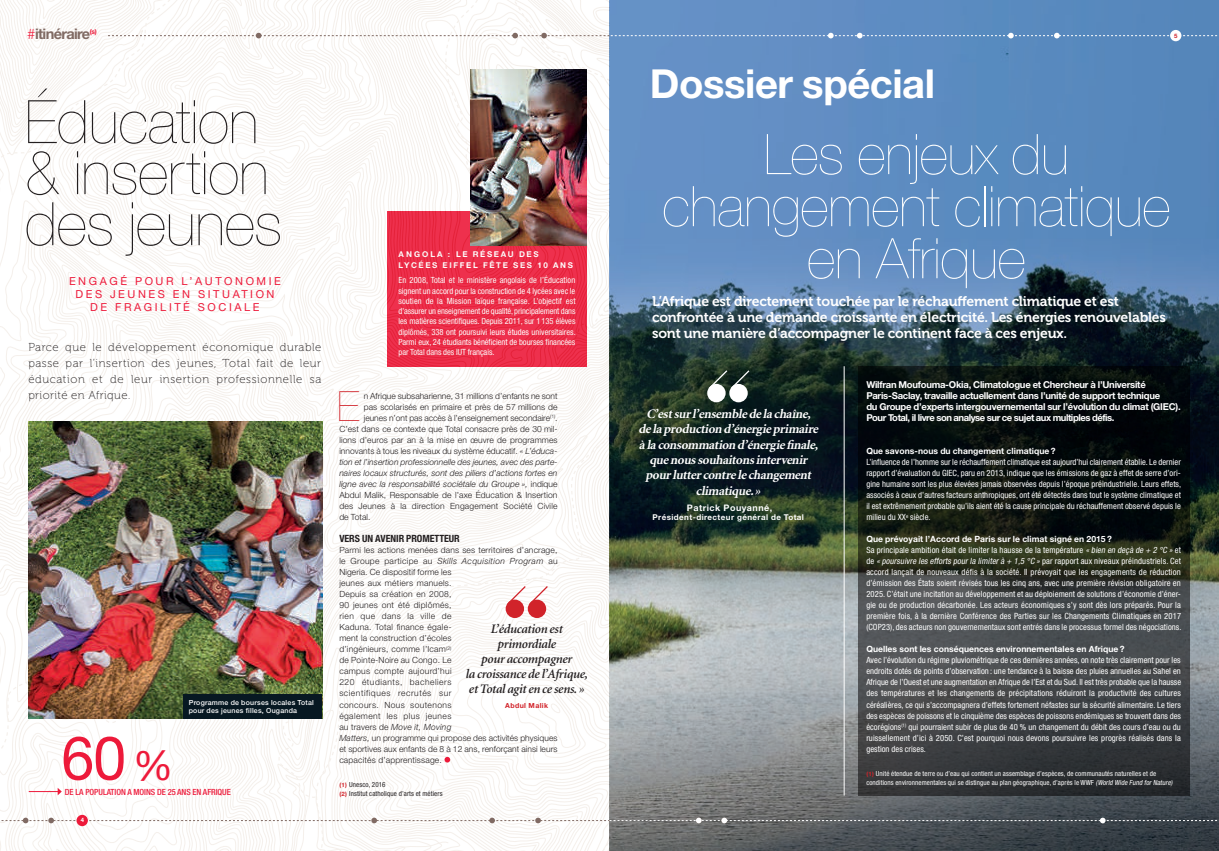
<style>
.page{position:relative;width:1219px;height:851px;background:#fff}
.page>*{position:absolute;margin:0;border:0;box-sizing:border-box;transform-origin:0 0}
.t1{font:60.8px "Helvetica Neue LT Std";color:#ed1a3a}
.t2{font:200 60px/51px "Helvetica Neue LT Std";letter-spacing:-.005em;color:#231f20}
.t3{font:200 56px/52px "Helvetica Neue LT Std";letter-spacing:-.005em;color:#fff;text-align:center}
.t4{font:200 41.6px "Helvetica Neue LT Std";color:#d1232a}
.t5{font:41.2px "Helvetica Neue LT Std";color:#ed1a3a}
.t6{font:700 40px "Helvetica Neue LT Std";letter-spacing:-.01em;color:#fff}
.t7{font:700 14.6px "Helvetica Neue LT Std";letter-spacing:-.045em;color:#806a63}
.t8{font:14px/16px "Museo 700";letter-spacing:-.015em;color:#fff}
.t9{font:italic 700 13px/15.4px "Minion";color:#fff;text-align:center}
.t10{font:italic 600 13px/15px "Minion";letter-spacing:-.025em;color:#231f20;text-align:center}
.t11{font:11.5px/16px "Museo 100";letter-spacing:.055em;color:#231f20;text-align:justify}
.t12{font:11px/13px "Helvetica Neue LT Std";letter-spacing:.235em;color:#ed1a3a;text-align:center}
.t13{font:700 condensed 10px "Helvetica Neue LT Std";letter-spacing:-.005em;color:#231f20}
.t14{font:700 9.5px/11px "Helvetica Neue LT Std";letter-spacing:-.025em;color:#fff}
.t15{font:700 9px "Helvetica Neue LT Std";letter-spacing:.055em;color:#fff}
.t16{font:condensed 8.6px/11px "Helvetica Neue LT Std";letter-spacing:.015em;color:#fff;text-align:justify}
.t17{font:700 8.6px "Helvetica Neue LT Std";letter-spacing:.005em;color:#fff}
.t18{font:300 8.5px/11px "Helvetica Neue LT Std";letter-spacing:.015em;color:#231f20}
.t19{font:condensed 8.5px/10.2px "Helvetica Neue LT Std";letter-spacing:-.005em;color:#fff;text-align:justify}
.t20{font:italic 300 8.5px "Helvetica Neue LT Std";letter-spacing:.005em;color:#231f20}
.t21{font:500 condensed 8.5px "Helvetica Neue LT Std";letter-spacing:-.005em;color:#ed1a3a}
.t22{font:700 8px/10.3px "Helvetica Neue LT Std";letter-spacing:.205em;color:#fff}
.t23{font:700 8px "Helvetica Neue LT Std";letter-spacing:.055em;color:#fff}
.t24{font:condensed 7px/8.3px "Helvetica Neue";letter-spacing:.015em;color:#fff}
.t25{font:500 7px/8px "Helvetica Neue LT Std";letter-spacing:.035em;color:#fff}
.t26{font:condensed 7px "Helvetica Neue";letter-spacing:.015em;color:#231f20}
.t27{font:700 7px "Helvetica Neue LT Std";letter-spacing:.055em;color:#d1232a}
.t28{font:700 6px "Helvetica Neue LT Std";color:#fff}
.t29{font:700 6px "Helvetica Neue LT Std";color:#d1232a}
.s1{font-weight:300;color:#ed1a3a}
.s2{font-style:italic}
.s3{font-style:normal}
.s4{font-weight:700;font-stretch:normal;font-size:6px;color:#d1232a}
.s5{font-weight:700;font-stretch:normal}
</style>
<div class="page">
<img style="left:0;top:0;width:1219px;height:850px">
<h3 class="t7" style="left:27px;top:25px;width:71px"><span class="s1">#</span>itinéraire<sup>(s)</sup></h3>
<p class="t29" style="left:1174px;top:32px;width:5px">5</p>
<h2 class="t2" style="left:25px;top:96px;width:259px">Éducation &amp; insertion des jeunes</h2>
<p class="t12" style="left:69px;top:274px;width:213px">ENGAGÉ POUR L’AUTONOMIE<br>DES JEUNES EN SITUATION<br>DE FRAGILITÉ SOCIALE</p>
<h3 class="t11" style="left:28px;top:339px;width:295px">Parce que le développement économique durable passe par l’insertion des jeunes, Total fait de leur éducation et de leur insertion professionnelle sa priorité en Afrique.</h3>
<p class="t25" style="left:189px;top:698px;width:127px">Programme de bourses locales Total pour des jeunes filles, Ouganda</p>
<h1 class="t1" style="left:61px;top:721px;width:66px">60</h1>
<p class="t21" style="left:65px;top:787px;width:167px">DE LA POPULATION A MOINS DE 25 ANS EN AFRIQUE</p>
<h3 class="t5" style="left:133px;top:740px;width:41px">%</h3>
<p class="t28" style="left:81px;top:816px;width:5px">4</p>
<p class="t22" style="left:399px;top:249px;width:176px">ANGOLA : LE RÉSEAU DES<br>LYCÉES EIFFEL FÊTE SES 10 ANS</p>
<p class="t19" style="left:399px;top:275px;width:179px">En 2008, Total et le ministère angolais de l’Éducation signent un accord pour la construction de 4 lycées avec le soutien de la Mission laïque française. L’objectif est d’assurer un enseignement de qualité, principalement dans les matières scientifiques. Depuis 2011, sur 1 135 élèves diplômés, 338 ont poursuivi leurs études universitaires.<br>Parmi eux, 24 étudiants bénéficient de bourses financées par Total dans des IUT français.</p>
<h3 class="t4" style="left:337px;top:382px;width:24px">E</h3>
<p class="t18" style="left:364px;top:390px;width:195px">n Afrique subsaharienne, 31 millions d’enfants ne sont</p>
<p class="t18" style="left:364px;top:401px;width:195px">pas scolarisés en primaire et près de 57 millions de</p>
<p class="t18" style="left:364px;top:412px;width:195px">jeunes n’ont pas accès à l’enseignement secondaire<sup>(1)</sup>.</p>
<p class="t18" style="left:339px;top:423px;width:220px">C’est dans ce contexte que Total consacre près de 30 mil-</p>
<p class="t18" style="left:339px;top:434px;width:220px">lions d’euros par an à la mise en œuvre de programmes</p>
<p class="t18" style="left:339px;top:445px;width:220px">innovants à tous les niveaux du système éducatif. <span class="s2">« L’éduca-</span></p>
<p class="t20" style="left:339px;top:457px;width:220px">tion et l’insertion professionnelle des jeunes, avec des parte-</p>
<p class="t20" style="left:339px;top:468px;width:220px">naires locaux structurés, sont des piliers d’actions fortes en</p>
<p class="t20" style="left:339px;top:479px;width:220px">ligne avec la responsabilité sociétale du Groupe », <span class="s3">indique</span></p>
<p class="t18" style="left:339px;top:489px;width:220px">Abdul Malik, Responsable de l’axe Éducation &amp; Insertion</p>
<p class="t18" style="left:339px;top:500px;width:220px">des Jeunes à la direction Engagement Société Civile</p>
<p class="t18" style="left:339px;top:511px;width:33px">de Total.</p>
<p class="t13" style="left:339px;top:532px;width:122px">VERS UN AVENIR PROMETTEUR</p>
<p class="t18" style="left:339px;top:544px;width:220px">Parmi les actions menées dans ses territoires d’ancrage, le Groupe participe au <span class="s2">Skills Acquisition Program</span> au Nigeria. Ce dispositif forme les<br>jeunes aux métiers manuels.<br>Depuis sa création en 2008,<br>90 jeunes ont été diplômés,<br>rien que dans la ville de<br>Kaduna. Total finance égale-<br>ment la construction d’écoles<br>d’ingénieurs, comme l’Icam<sup>(2)<br></sup>de Pointe-Noire au Congo. Le<br>campus compte aujourd’hui<br>220 étudiants, bacheliers<br>scientifiques recrutés sur<br>concours. Nous soutenons<br>également les plus jeunes<br>au travers de <span class="s2">Move it, Moving<br>Matters,</span> un programme qui propose des activités physiques et sportives aux enfants de 8 à 12 ans, renforçant ainsi leurs capacités d’apprentissage.</p>
<h3 class="t10" style="left:466px;top:621px;width:124px">L’éducation est primordiale<br>pour accompagner<br>la croissance de l’Afrique, et Total agit en ce sens. »</h3>
<p class="t27" style="left:505px;top:700px;width:44px">Abdul Malik</p>
<p class="t26" style="left:339px;top:780px;width:48px"><span class="s4">(1)</span> Unesco, 2016</p>
<p class="t26" style="left:339px;top:788px;width:105px"><span class="s4">(2)</span> Institut catholique d’arts et métiers</p>
<h3 class="t6" style="left:650px;top:59px;width:287px">Dossier spécial</h3>
<h3 class="t3" style="left:662px;top:128px;width:510px">Les enjeux du changement climatique en Afrique</h3>
<h3 class="t8" style="left:652px;top:293px;width:515px">L’Afrique est directement touchée par le réchauffement climatique et est confrontée à une demande croissante en électricité. Les énergies renouvelables sont une manière d’accompagner le continent face à ces enjeux.</h3>
<h3 class="t9" style="left:638px;top:406px;width:184px">C’estsurl’ensemble de la chaîne, de la production d’énergie primaire à la consommation d’énergie finale, que noussouhaitonsintervenir pourluttercontre le changement climatique.»</h3>
<p class="t15" style="left:687px;top:502px;width:87px">Patrick Pouyanné,</p>
<p class="t23" style="left:652px;top:512px;width:153px">Président-directeur général de Total</p>
<p class="t14" style="left:866px;top:379px;width:316px">Wilfran Moufouma-Okia, Climatologue et Chercheur à l’Université Paris-Saclay, travaille actuellement dans l’unité de support technique<br>du Groupe d’experts intergouvernemental sur l’évolution du climat (GIEC).<br>Pour Total, il livre son analyse sur ce sujet aux multiples défis.</p>
<p class="t17" style="left:866px;top:446px;width:191px">Que savons-nous du changement climatique ?</p>
<p class="t16" style="left:866px;top:456px;width:316px">L’influence de l’homme sur le réchauffement climatique est aujourd’hui clairement établie. Le dernier rapport d’évaluation du GIEC, paru en 2013, indique que les émissions de gaz à effet de serre d’ori&shy;gine humaine sont les plus élevées jamais observées depuis l’époque préindustrielle. Leurs effets, associés à ceux d’autres facteurs anthropiques, ont été détectés dans tout le système climatique et il est extrêmement probable qu’ils aient été la cause principale du réchauffement observé depuis le milieu du XX<sup>e</sup> siècle.</p>
<p class="t16" style="left:866px;top:533px;width:317px;text-align:left"><span class="s5">Que prévoyait l’Accord de Paris sur le climat signé en 2015 ?<br></span>Sa principale ambition était de limiter la hausse de la température <span class="s2">«bien en deçà de +2°C»</span> et de <span class="s2">«poursuivre les efforts pourla limiterà +1,5°C»</span> par rapport aux niveaux préindustriels. Cet accord lançait de nouveaux défis à la société. Il prévoyait que les engagements de réduction d’émission des États soient révisés tous les cinq ans, avec une première révision obligatoire en 2025. C’était une incitation au développement et au déploiement de solutions d’économie d’éner&shy;gie ou de production décarbonée. Les acteurs économiques s’y sont dès lors préparés. Pour la première fois, à la dernière Conférence des Parties sur les Changements Climatiques en 2017 (COP23), des acteurs non gouvernementaux sont entrés dans le processus formel des négociations.</p>
<p class="t17" style="left:866px;top:644px;width:260px">Quelles sont les conséquences environnementales en Afrique ?</p>
<p class="t16" style="left:866px;top:654px;width:316px">Avec l’évolution du régime pluviométrique de ces dernières années, on note très clairement pour les endroits dotés de points d’observation : une tendance à la baisse des pluies annuelles au Sahel en Afrique de l’Ouest et une augmentation en Afrique de l’Est et du Sud. Il est très probable que la hausse des températures et les changements de précipitations réduiront la productivité des cultures céréalières, ce qui s’accompagnera d’effets fortement néfastes sur la sécurité alimentaire. Le tiers des espèces de poissons et le cinquième des espèces de poissons endémiques se trouvent dans des écorégions<sup>(1)</sup> qui pourraient subir de plus de 40 % un changement du débit des cours d’eau ou du ruissellement d’ici à 2050. C’est pourquoi nous devons poursuivre les progrès réalisés dans la gestion des crises.</p>
<p class="t24" style="left:866px;top:769px;width:308px"><span class="s4">(1)</span> Unité étendue de terre ou d’eau qui contient un assemblage d’espèces, de communautés naturelles et de conditions environnementales qui se distingue au plan géographique, d’après le WWF <span class="s2">(World Wide Fund forNature)</span></p>
</div>
